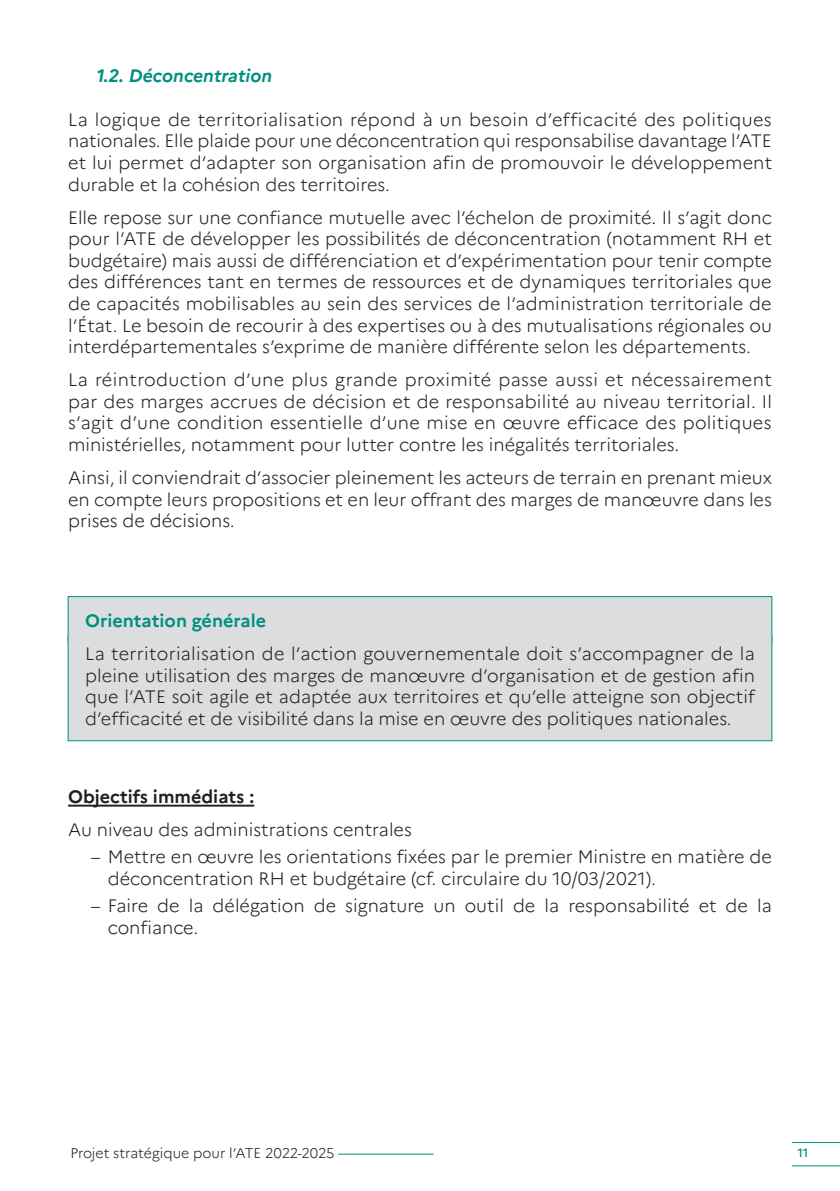
<style>
.page{position:relative;width:840px;height:1191px;background:#fff}
.page>*{position:absolute;margin:0;border:0;box-sizing:border-box;transform-origin:0 0}
.Texte{font:300 18px/21.6px "Marianne";color:#231f20;text-align:justify}
.Bleu_bas_texe_encadr{font:300 18px/21.6px "Marianne";color:#231f20;text-align:justify}
._1_1{font:italic 700 18px "Marianne";color:#009081}
.Bleu_titre_encadre{font:700 18px "Marianne";color:#009081}
.Texte-2{font:700 18px "Marianne";color:#231f20}
.t1{font:300 14px "Marianne";color:#231f20}
.t2{font:500 12px "Marianne";color:#009081}
</style>
<div class="page">
<hr style="left:791px;top:1165px;width:48px;height:1px;background:#009081">
<hr style="left:791px;top:1142px;width:48px;height:1px;background:#009081">
<hr style="left:338px;top:1153px;width:95px;height:1px;background:#009081">
<div style="left:68px;top:596px;width:703px;height:47px;background:#dcdddf"></div>
<div style="left:68px;top:596px;width:704px;height:47px;border:1px solid #009081"></div>
<div style="left:68px;top:635px;width:703px;height:105px;background:#dcdddf"></div>
<div style="left:68px;top:635px;width:704px;height:106px;border:1px solid #009081"></div>
<hr style="left:68px;top:804px;width:186px;height:2px;background:#231f20">
<p class="_1_1" style="left:96px;top:64px;width:177px">1.2. Déconcentration</p>
<p class="Texte" style="left:68px;top:109px;width:705px">La logique de territorialisation répond à un besoin d’efficacité des politiques nationales. Elle plaide pour une déconcentration qui responsabilise davantage l’ATE et lui permet d’adapter son organisation afin de promouvoir le développement durable et la cohésion des territoires.</p>
<p class="Texte" style="left:68px;top:206px;width:705px">Elle repose sur une confiance mutuelle avec l’échelon de proximité. Il s’agit donc pour l’ATE de développer les possibilités de déconcentration (notamment RH et budgétaire) mais aussi de différenciation et d’expérimentation pour tenir compte des différences tant en termes de ressources et de dynamiques territoriales que de capacités mobilisables au sein des services de l’administration territoriale de l’État. Le besoin de recourir à des expertises ou à des mutualisations régionales ou interdépartementales s’exprime de manière différente selon les départements.</p>
<p class="Texte" style="left:68px;top:369px;width:705px">La réintroduction d’une plus grande proximité passe aussi et nécessairement par des marges accrues de décision et de responsabilité au niveau territorial. Il s’agit d’une condition essentielle d’une mise en œuvre efficace des politiques ministérielles, notamment pour lutter contre les inégalités territoriales.</p>
<p class="Texte" style="left:68px;top:467px;width:705px">Ainsi, il conviendrait d’associer pleinement les acteurs de terrain en prenant mieux en compte leurs propositions et en leur offrant des marges de manœuvre dans les prises de décisions.</p>
<p class="Bleu_titre_encadre" style="left:85px;top:610px;width:182px">Orientation générale</p>
<p class="Bleu_bas_texe_encadr" style="left:85px;top:643px;width:671px">La territorialisation de l’action gouvernementale doit s’accompagner de la pleine utilisation des marges de manœuvre d’organisation et de gestion afin que l’ATE soit agile et adaptée aux territoires et qu’elle atteigne son objectif d’efficacité et de visibilité dans la mise en œuvre des politiques nationales.</p>
<p class="Texte-2" style="left:68px;top:786px;width:187px">Objectifs immédiats :</p>
<p class="Texte" style="left:68px;top:819px;width:345px">Au niveau des administrations centrales</p>
<p class="Texte" style="left:108px;top:846px;width:665px;text-indent:-17px">– Mettre en œuvre les orientations fixées par le premier Ministre en matière de déconcentration RH et budgétaire (cf. circulaire du 10/03/2021).</p>
<p class="Texte" style="left:108px;top:895px;width:665px;text-indent:-17px">– Faire de la délégation de signature un outil de la responsabilité et de la confiance.</p>
<p class="t1" style="left:70px;top:1144px;width:265px">Projet stratégique pour l’ATE 2022-2025</p>
<p class="t2" style="left:797px;top:1145px;width:12px">11</p>
</div>
